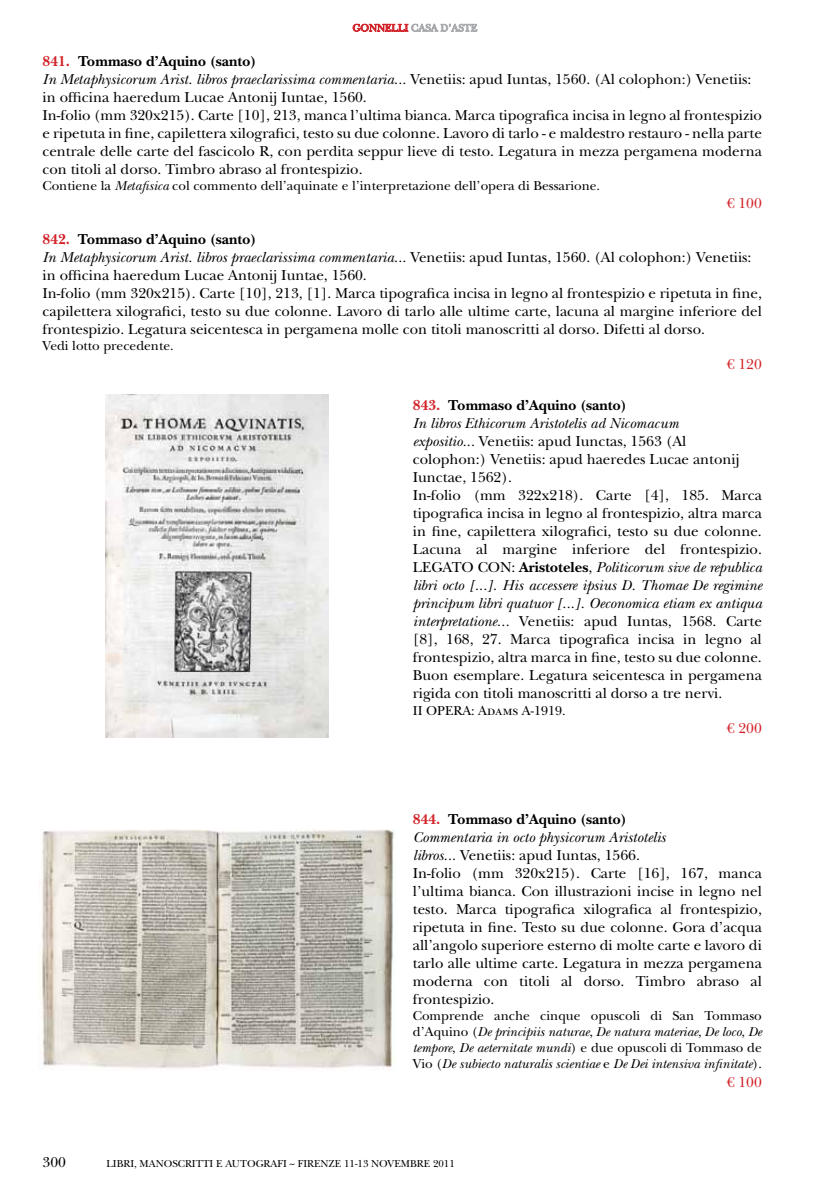
<style>
.page{position:relative;width:830px;height:1191px;background:#fff}
.page>*{position:absolute;margin:0;border:0;box-sizing:border-box;transform-origin:0 0}
.t1{font:15px/18px "New Baskerville Std";color:#000}
.t2{font:15px "New Baskerville Std";color:#d2232a}
.t3{font:italic 13.5px/16.2px "New Baskerville Std";color:#000;text-align:justify}
.t4{font:13.5px "New Baskerville Std";color:#000}
.t5{font:10.5px "New Baskerville Std";color:#000}
.t6{font:10.5px "New Baskerville Std";color:#d2232a}
.s1{font-weight:700;color:#d2232a}
.s2{font-weight:700}
.s3{font-style:italic}
.s4{font-style:normal}
</style>
<div class="page">
<svg style="left:352px;top:23px;width:125px;height:9px"></svg>
<img style="left:106px;top:395px;width:222px;height:343px">
<img style="left:41px;top:829px;width:354px;height:240px">
<p class="t6" style="left:352px;top:22px;width:9px">GONN</p>
<p class="t1" style="left:43px;top:52px;width:720px"><span class="s1">841.</span> <span class="s2">Tommaso d’Aquino (santo)<br></span><span class="s3">In Metaphysicorum Arist. libros praeclarissima commentaria...</span> Venetiis: apud Iuntas, 1560. (Al colophon:) Venetiis: in officina haeredum Lucae Antonij Iuntae, 1560.<br>In-folio (mm 320x215). Carte [10], 213, manca l’ultima bianca. Marca tipografica incisa in legno al frontespizio e ripetuta in fine, capilettera xilografici, testo su due colonne. Lavoro di tarlo - e maldestro restauro - nella parte centrale delle carte del fascicolo R, con perdita seppur lieve di testo. Legatura in mezza pergamena moderna con titoli al dorso. Timbro abraso al frontespizio.</p>
<p class="t4" style="left:43px;top:177px;width:559px">Contiene la <span class="s3">Metafisica</span> col commento dell’aquinate e l’interpretazione dell’opera di Bessarione.</p>
<p class="t2" style="left:726px;top:194px;width:37px">€ 100</p>
<p class="t1" style="left:43px;top:230px;width:720px"><span class="s1">842.</span> <span class="s2">Tommaso d’Aquino (santo)<br></span><span class="s3">In Metaphysicorum Arist. libros praeclarissima commentaria...</span> Venetiis: apud Iuntas, 1560. (Al colophon:) Venetiis: in officina haeredum Lucae Antonij Iuntae, 1560.<br>In-folio (mm 320x215). Carte [10], 213, [1]. Marca tipografica incisa in legno al frontespizio e ripetuta in fine, capilettera xilografici, testo su due colonne. Lavoro di tarlo alle ultime carte, lacuna al margine inferiore del frontespizio. Legatura seicentesca in pergamena molle con titoli manoscritti al dorso. Difetti al dorso.</p>
<p class="t4" style="left:43px;top:338px;width:132px">Vedi lotto precedente.</p>
<p class="t2" style="left:726px;top:355px;width:37px">€ 120</p>
<p class="t1" style="left:412px;top:396px;width:350px"><span class="s1">843.</span> <span class="s2">Tommaso d’Aquino (santo)<br></span><span class="s3">In libros Ethicorum Aristotelis ad Nicomacum<br>expositio...</span> Venetiis: apud Iunctas, 1563 (Al colophon:) Venetiis: apud haeredes Lucae antonij Iunctae, 1562).<br>In-folio (mm 322x218). Carte [4], 185. Marca tipografica incisa in legno al frontespizio, altra marca in fine, capilettera xilografici, testo su due colonne.<br>Lacuna al margine inferiore del frontespizio.<br>LEGATO CON : <span class="s2">Aristoteles</span>, <span class="s3">Politicorum sive de republica libri octo [...]. His accessere ipsius D. Thomae De regimine principum libri quatuor [...]. Oeconomica etiam ex antiqua interpretatione...</span> Venetiis: apud Iuntas, 1568. Carte [8], 168, 27. Marca tipografica incisa in legno al frontespizio, altra marca in fine, testo su due colonne.<br>Buon esemplare. Legatura seicentesca in pergamena rigida con titoli manoscritti al dorso a tre nervi.</p>
<p class="t4" style="left:412px;top:702px;width:154px">II OPERA: Adams A-1919.</p>
<p class="t2" style="left:726px;top:719px;width:37px">€ 200</p>
<p class="t1" style="left:43px;top:1153px;width:25px">300</p>
<p class="t1" style="left:412px;top:810px;width:350px"><span class="s1">844.</span> <span class="s2">Tommaso d’Aquino (santo)<br></span><span class="s3">Commentaria in octo physicorum Aristotelis<br>libros...</span> Venetiis: apud Iuntas, 1566.<br>In-folio (mm 320x215). Carte [16], 167, manca l’ultima bianca. Con illustrazioni incise in legno nel testo. Marca tipografica xilografica al frontespizio, ripetuta in fine. Testo su due colonne. Gora d’acqua all’angolo superiore esterno di molte carte e lavoro di tarlo alle ultime carte. Legatura in mezza pergamena moderna con titoli al dorso. Timbro abraso al frontespizio.</p>
<p class="t3" style="left:412px;top:1007px;width:350px"><span class="s4">Comprende anche cinque opuscoli di San Tommaso d’Aquino (</span>De principiis naturae<span class="s4">,</span> De natura materiae<span class="s4">,</span> De loco<span class="s4">,</span> De tempore<span class="s4">,</span> De aeternitate mundi<span class="s4">) e due opuscoli di Tommaso de Vio (</span>De subiecto naturalis scientiae <span class="s4">e</span> De Dei intensiva infinitate<span class="s4">).</span></p>
<p class="t2" style="left:726px;top:1073px;width:37px">€ 100</p>
<p class="t5" style="left:106px;top:1157px;width:165px">Libri, manoscritti e autograf</p>
<p class="t5" style="left:283px;top:1157px;width:114px">i ~ Firenze 11-13 novem</p>
<p class="t5" style="left:410px;top:1157px;width:46px">bre 2011</p>
</div>
